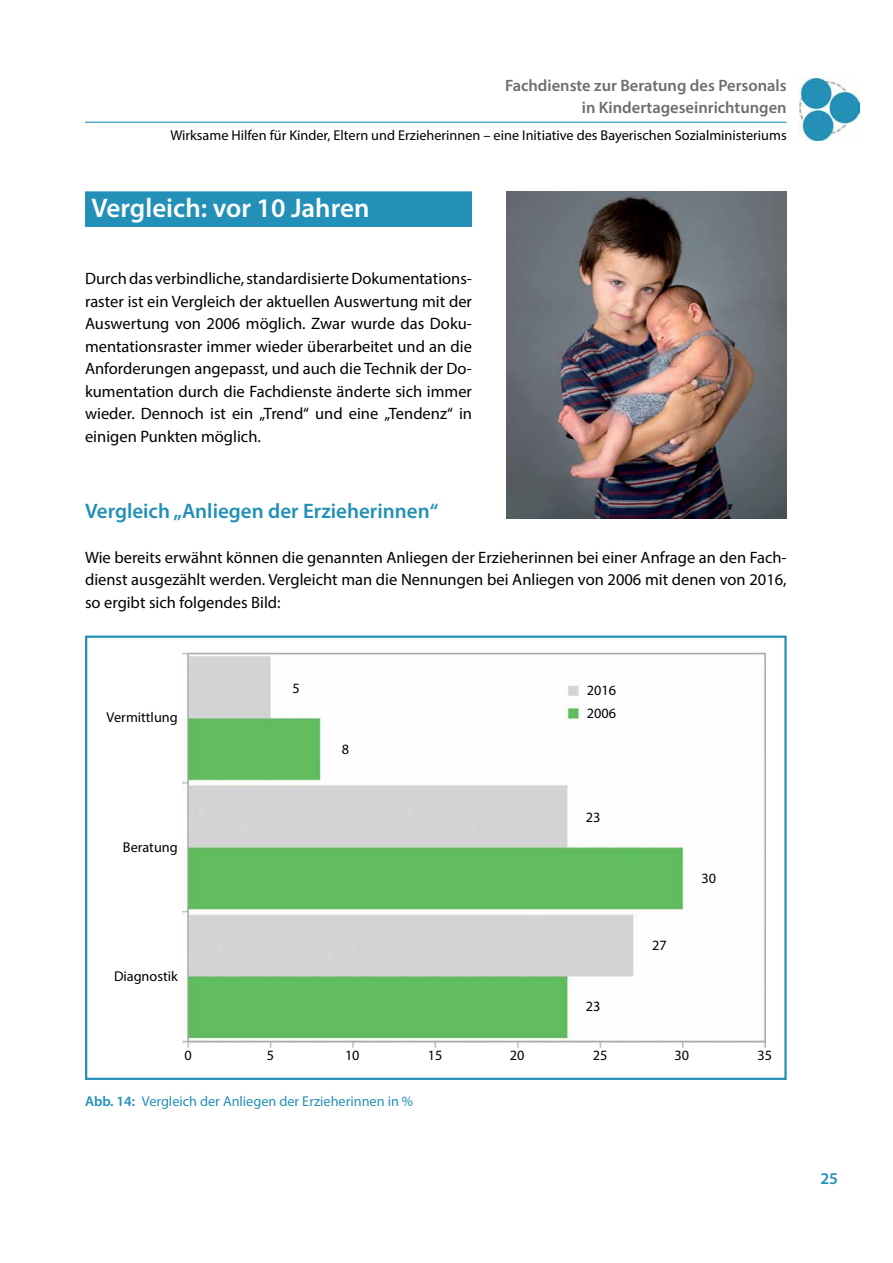
<style>
.page{position:relative;width:893px;height:1263px;background:#fff}
.page>*{position:absolute;margin:0;border:0;box-sizing:border-box;transform-origin:0 0}
.t1{font:600 27px "Myriad Pro";color:#fff}
.t2{font:600 21px "Myriad Pro";color:#2390b7}
.t3{font:16.5px/22.5px "Myriad Pro";color:#000;text-align:justify}
.t4{font:600 16.5px/22.5px "Myriad Pro";color:#6d6e71;text-align:right}
.t5{font:600 16.5px "Myriad Pro";color:#2390b7}
.t6{font:14.25px/22.5px "Myriad Pro";color:#000}
.t7{font:14.25px "Myriad Pro";color:#2390b7}
.s1{font-weight:600}
</style>
<div class="page">
<hr style="left:85px;top:122px;width:702px;height:1px;background:#2390b7">
<img style="left:799px;top:79px;width:60px;height:61px">
<div style="left:85px;top:191px;width:387px;height:36px;background:#2390b7"></div>
<img style="left:183px;top:653px;width:582px;height:395px">
<div style="left:85px;top:635px;width:702px;height:445px;border:2px solid #2390b7"></div>
<img style="left:506px;top:191px;width:281px;height:328px">
<p class="t4" style="left:505px;top:73px;width:283px">Fachdienste zur Beratung des Personals in Kindertageseinrichtungen</p>
<p class="t6" style="left:170px;top:124px;width:618px">Wirksame Hilfen für Kinder, Eltern und Erzieherinnen – eine Initiative des Bayerischen Sozialministeriums</p>
<h1 class="t1" style="left:91px;top:191px;width:280px">Vergleich: vor 10 Jahren</h1>
<p class="t3" style="left:85px;top:267px;width:388px">Durch das verbindliche, standardisierte Dokumentations&shy;raster ist ein Vergleich der aktuellen Auswertung mit der Auswertung von 2006 möglich. Zwar wurde das Doku&shy;mentationsraster immer wieder überarbeitet und an die Anforderungen angepasst, und auch die Technik der Do&shy;kumentation durch die Fachdienste änderte sich immer wieder. Dennoch ist ein „Trend“ und eine „Tendenz“ in einigen Punkten möglich.</p>
<p class="t2" style="left:85px;top:497px;width:355px">Vergleich „Anliegen der Erzieherinnen“</p>
<p class="t3" style="left:85px;top:546px;width:703px">Wie bereits erwähnt können die genannten Anliegen der Erzieherinnen bei einer Anfrage an den Fach&shy;dienst ausgezählt werden. Vergleicht man die Nennungen bei Anliegen von 2006 mit denen von 2016, so ergibt sich folgendes Bild:</p>
<p class="t6" style="left:107px;top:705px;width:73px">Vermittlung</p>
<p class="t6" style="left:123px;top:835px;width:56px">Beratung</p>
<p class="t6" style="left:114px;top:965px;width:65px">Diagnostik</p>
<p class="t6" style="left:293px;top:676px;width:9px">5</p>
<p class="t6" style="left:342px;top:738px;width:9px">8</p>
<p class="t6" style="left:587px;top:679px;width:31px">2016<br>2006</p>
<p class="t6" style="left:586px;top:806px;width:16px">23</p>
<p class="t6" style="left:586px;top:995px;width:16px">23</p>
<p class="t6" style="left:652px;top:934px;width:16px">27</p>
<p class="t6" style="left:701px;top:867px;width:16px">30</p>
<p class="t6" style="left:184px;top:1044px;width:9px">0</p>
<p class="t6" style="left:267px;top:1044px;width:9px">5</p>
<p class="t6" style="left:345px;top:1044px;width:16px">10</p>
<p class="t6" style="left:428px;top:1044px;width:16px">15</p>
<p class="t6" style="left:510px;top:1044px;width:16px">20</p>
<p class="t6" style="left:593px;top:1044px;width:16px">25</p>
<p class="t6" style="left:674px;top:1044px;width:16px">30</p>
<p class="t6" style="left:757px;top:1044px;width:16px">35</p>
<p class="t7" style="left:85px;top:1092px;width:330px"><span class="s1">Abb. 14:</span> Vergleich der Anliegen der Erzieherinnen in %</p>
<p class="t5" style="left:820px;top:1168px;width:19px">25</p>
</div>
